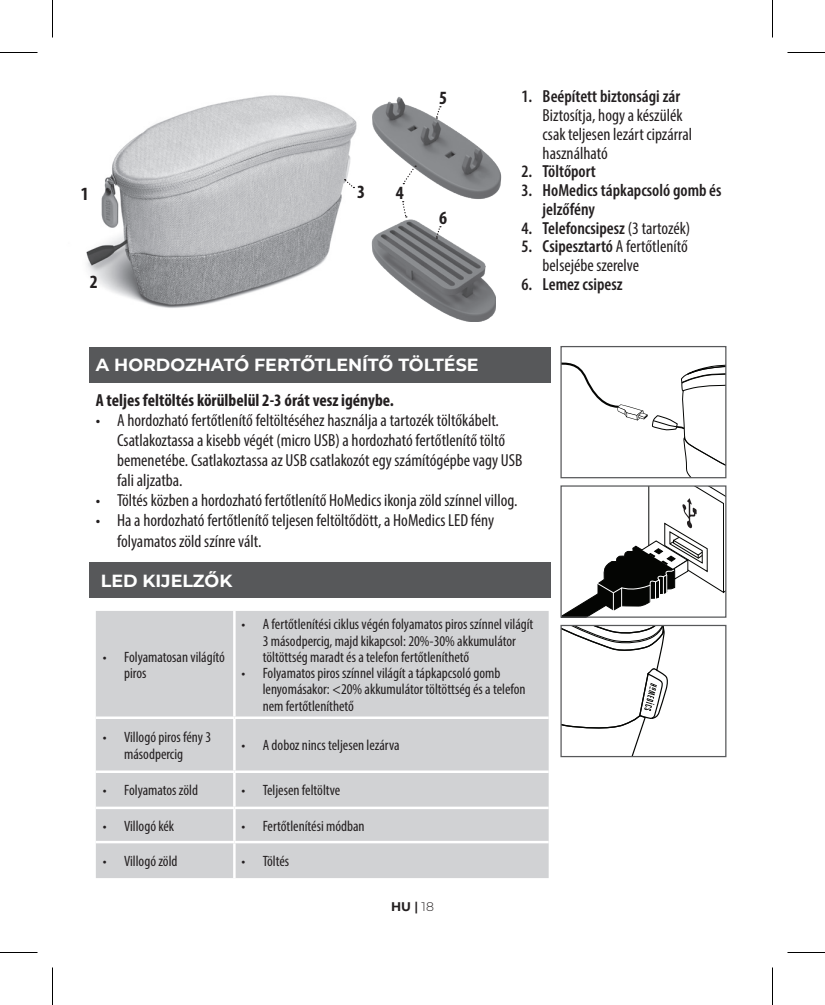
<style>
.page{position:relative;width:825px;height:1005px;background:#fff}
.page>*{position:absolute;margin:0;border:0;box-sizing:border-box;transform-origin:0 0}
.Copy_Bold{font:700 condensed 18.75px "Myriad Pro";color:#231f20}
.t1{font:condensed 17.5px/18.8px "Myriad Pro";color:#231f20}
.t2{font:600 condensed 17.5px/18.8px "Myriad Pro";color:#231f20}
.Copy_Bold-2{font:700 condensed 17.5px "Myriad Pro";color:#231f20}
.Section_Header{font:700 17.5px "Montserrat";color:#fff}
.t3{font:condensed 15px/16.2px "Myriad Pro";color:#231f20}
.Warnings_-_Header{font:700 12.5px "Montserrat";color:#231f20}
.s1{font-weight:600}
.s2{font-weight:400}
.s3{font-weight:300}
</style>
<div class="page">
<img style="left:86px;top:95px;width:322px;height:213px">
<img style="left:372px;top:96px;width:129px;height:103px">
<img style="left:372px;top:219px;width:124px;height:103px">
<svg style="left:344px;top:179px;width:10px;height:9px"></svg>
<svg style="left:435px;top:106px;width:6px;height:13px"></svg>
<svg style="left:435px;top:226px;width:6px;height:13px"></svg>
<svg style="left:403px;top:166px;width:13px;height:18px"></svg>
<svg style="left:402px;top:201px;width:5px;height:17px"></svg>
<svg style="left:562px;top:362px;width:162px;height:114px"></svg>
<div style="left:560px;top:346px;width:166px;height:132px;border:1px solid #57585a"></div>
<svg style="left:562px;top:487px;width:162px;height:129px"></svg>
<div style="left:560px;top:485px;width:166px;height:133px;border:1px solid #57585a"></div>
<svg style="left:562px;top:627px;width:106px;height:128px"></svg>
<div style="left:560px;top:625px;width:166px;height:132px;border:1px solid #57585a"></div>
<div style="left:89px;top:347px;width:461px;height:36px;background:#57585a"></div>
<div style="left:89px;top:563px;width:461px;height:35px;background:#57585a"></div>
<div style="left:96px;top:611px;width:453px;height:267px;background:#d1d2d4"></div>
<hr style="left:233px;top:611px;width:3px;height:106px;background:#fff">
<hr style="left:96px;top:717px;width:138px;height:2px;background:#fff">
<hr style="left:234px;top:717px;width:315px;height:2px;background:#fff">
<hr style="left:233px;top:719px;width:3px;height:51px;background:#fff">
<hr style="left:96px;top:770px;width:138px;height:3px;background:#fff">
<hr style="left:234px;top:770px;width:315px;height:3px;background:#fff">
<hr style="left:233px;top:773px;width:3px;height:34px;background:#fff">
<hr style="left:96px;top:807px;width:138px;height:2px;background:#fff">
<hr style="left:234px;top:807px;width:315px;height:2px;background:#fff">
<hr style="left:233px;top:809px;width:3px;height:32px;background:#fff">
<hr style="left:96px;top:841px;width:138px;height:2px;background:#fff">
<hr style="left:234px;top:841px;width:315px;height:2px;background:#fff">
<hr style="left:233px;top:843px;width:3px;height:35px;background:#fff">
<hr style="left:0;top:52px;width:38px;height:1px;background:#000">
<hr style="left:788px;top:52px;width:37px;height:1px;background:#000">
<hr style="left:0;top:952px;width:38px;height:1px;background:#000">
<hr style="left:788px;top:952px;width:37px;height:1px;background:#000">
<hr style="left:52px;top:0;width:1px;height:38px;background:#000">
<hr style="left:52px;top:968px;width:1px;height:37px;background:#000">
<hr style="left:772px;top:0;width:1px;height:38px;background:#000">
<hr style="left:772px;top:968px;width:1px;height:37px;background:#000">
<p class="Copy_Bold" style="left:81px;top:183px;width:9px">1</p>
<p class="Copy_Bold" style="left:90px;top:270px;width:9px">2</p>
<p class="Copy_Bold" style="left:357px;top:180px;width:9px">3</p>
<p class="Copy_Bold" style="left:396px;top:181px;width:9px">4</p>
<p class="Copy_Bold" style="left:439px;top:86px;width:9px">5</p>
<p class="Copy_Bold" style="left:439px;top:206px;width:9px">6</p>
<p class="t1" style="left:543px;top:87px;width:151px;text-indent:-21px"><span class="s1">1. Beépített biztonsági zár<br></span>Biztosítja, hogy a készülék csak teljesen lezárt cipzárral használható</p>
<p class="t2" style="left:521px;top:162px;width:76px">2. Töltőport</p>
<p class="t2" style="left:543px;top:181px;width:180px;text-indent:-21px">3. HoMedics tápkapcsoló gomb és jelzőfény</p>
<p class="t2" style="left:521px;top:218px;width:170px">4. Telefoncsipesz <span class="s2">(3 tartozék)</span></p>
<p class="t1" style="left:543px;top:237px;width:147px;text-indent:-21px"><span class="s1">5. Csipesztartó</span> A fertőtlenítő belsejébe szerelve</p>
<p class="t2" style="left:521px;top:274px;width:103px">6. Lemez csipesz</p>
<p class="Section_Header" style="left:96px;top:352px;width:384px">A HORDOZHATÓ FERTŐTLENÍTŐ TÖLTÉSE</p>
<p class="Copy_Bold-2" style="left:96px;top:389px;width:300px">A teljes feltöltés körülbelül 2-3 órát vesz igénybe.</p>
<p class="t1" style="left:117px;top:410px;width:407px;line-height:20px;text-indent:-21px">• A hordozható fertőtlenítő feltöltéséhez használja a tartozék töltőkábelt.<br>Csatlakoztassa a kisebb végét (micro USB) a hordozható fertőtlenítő töltő bemenetébe. Csatlakoztassa az USB csatlakozót egy számítógépbe vagy USB fali aljzatba.</p>
<p class="t1" style="left:96px;top:490px;width:423px">• Töltés közben a hordozható fertőtlenítő HoMedics ikonja zöld színnel villog.</p>
<p class="t1" style="left:117px;top:509px;width:379px;line-height:21.2px;text-indent:-21px">• Ha a hordozható fertőtlenítő teljesen feltöltődött, a HoMedics LED fény folyamatos zöld színre vált.</p>
<p class="Section_Header" style="left:101px;top:568px;width:133px">LED KIJELZŐK</p>
<p class="t3" style="left:124px;top:649px;width:102px;text-indent:-21px">• Folyamatosan világító piros</p>
<p class="t3" style="left:263px;top:616px;width:272px;text-indent:-21px">• A fertőtlenítési ciklus végén folyamatos piros színnel világít<br>3 másodpercig, majd kikapcsol: 20%-30% akkumulátor töltöttség maradt és a telefon fertőtleníthető</p>
<p class="t3" style="left:263px;top:665px;width:264px;text-indent:-21px">• Folyamatos piros színnel világít a tápkapcsoló gomb lenyomásakor: &lt;20% akkumulátor töltöttség és a telefon nem fertőtleníthető</p>
<p class="t3" style="left:103px;top:729px;width:110px;text-align:center">• Villogó piros fény 3 másodpercig</p>
<p class="t3" style="left:241px;top:737px;width:160px">• A doboz nincs teljesen lezárva</p>
<p class="t3" style="left:103px;top:782px;width:97px">• Folyamatos zöld</p>
<p class="t3" style="left:241px;top:782px;width:100px">• Teljesen feltöltve</p>
<p class="t3" style="left:103px;top:817px;width:73px">• Villogó kék</p>
<p class="t3" style="left:241px;top:817px;width:125px">• Fertőtlenítési módban</p>
<p class="t3" style="left:103px;top:852px;width:76px">• Villogó zöld</p>
<p class="t3" style="left:241px;top:852px;width:49px">• Töltés</p>
<p class="Warnings_-_Header" style="left:391px;top:897px;width:44px">HU <span class="s1">|</span> <span class="s3">18</span></p>
</div>
